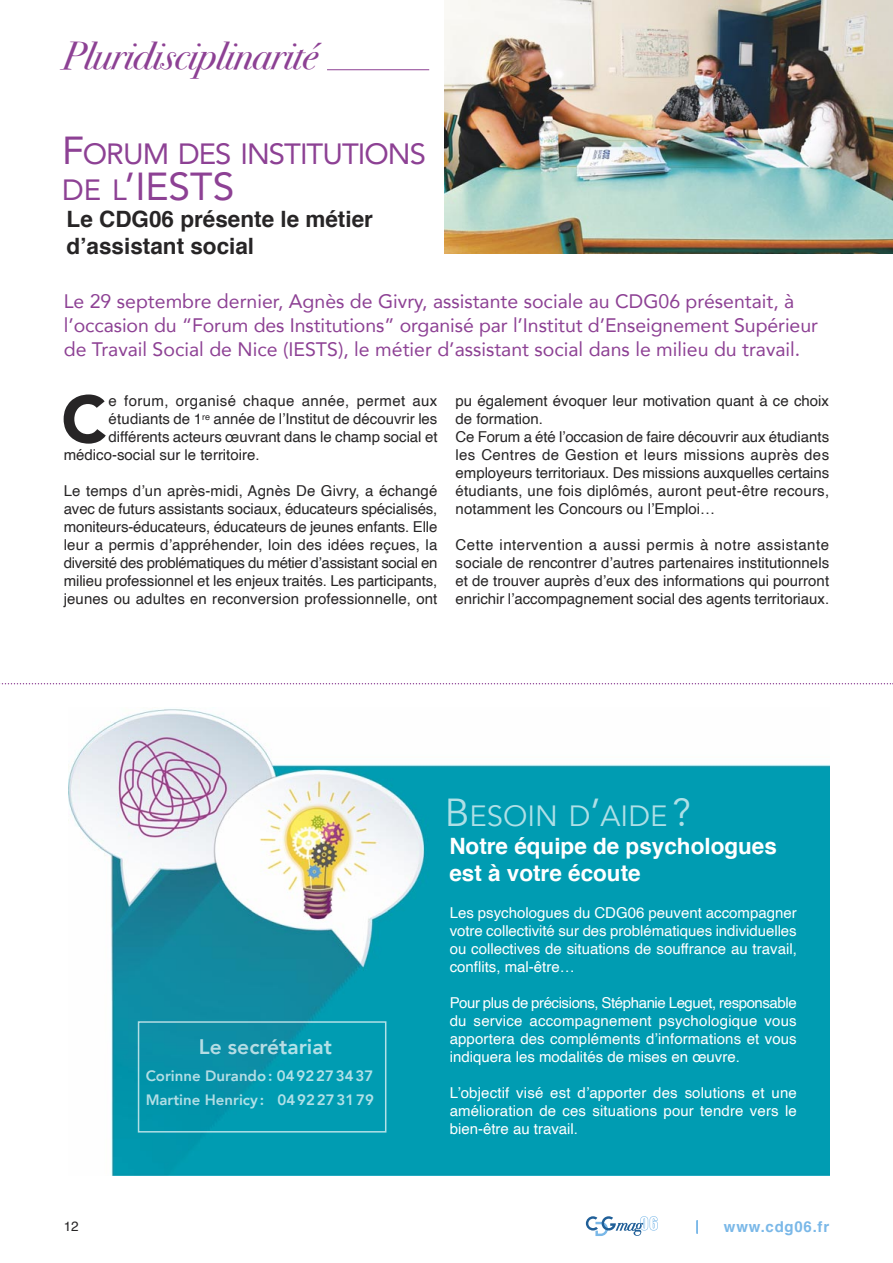
<style>
.page{position:relative;width:893px;height:1263px;background:#fff}
.page>*{position:absolute;margin:0;border:0;box-sizing:border-box;transform-origin:0 0}
.t1{font:900 66px "Avenir";color:#272526}
.t2{font:italic 39px "Bodoni Svty Two OSITCTT";letter-spacing:-.01em;color:#8d4194}
.t3{font:39px "Avenir";color:#8d4194}
.t4{font:29.25px "Avenir";letter-spacing:-.035em;color:#8d4194}
.t5{font:29.25px "Avenir";color:rgb(255 255 255/.69)}
.t6{font:700 22.5px/27px "Helvetica";color:#272526}
.t7{font:700 22.5px/27px "Helvetica";color:#fff}
.t8{font:800 21px "Avenir";color:rgb(255 255 255/.7)}
.t9{font:19.5px/24px "Avenir";color:#8d4194}
.t10{font:15px/18px "Helvetica";color:#272526;text-align:justify}
.t11{font:15px/18px "Helvetica";color:#fff;text-align:justify}
.t12{font:800 15px "Avenir";color:rgb(255 255 255/.7)}
.t13{font:15px "Helvetica";letter-spacing:.025em;color:#272526}
.t14{font:700 15px "Helvetica";letter-spacing:.05em;color:#7ab8e8}
.t15{font:13.5px "Helvetica";color:#272526}
.s1{font-size:39px}
.s2{font-size:29.25px}
</style>
<div class="page">
<svg style="left:586px;top:1216px;width:72px;height:20px"></svg>
<svg style="left:696px;top:1220px;width:2px;height:13px"></svg>
<hr style="left:327px;top:69px;width:102px;height:1px;background:#8d4194">
<svg style="left:0;top:683px;width:893px;height:1px"></svg>
<img style="left:445px;top:0;width:448px;height:254px">
<img style="left:68px;top:709px;width:761px;height:467px">
<p class="t2" style="left:62px;top:33px;width:257px">Pluridisciplinarité</p>
<p class="t4" style="left:62px;top:135px;width:365px"><span class="s1">F</span>ORUM DES INSTITUTIONS</p>
<p class="t3" style="left:62px;top:161px;width:174px"><span class="s2">DE L</span>’IESTS</p>
<p class="t6" style="left:67px;top:207px;width:308px">Le CDG06 présente le métier d’assistant social</p>
<p class="t9" style="left:64px;top:290px;width:756px">Le 29 septembre dernier, Agnès de Givry, assistante sociale au CDG06 présentait, à l’occasion du “Forum des Institutions” organisé par l’Institut d’Enseignement Supérieur de Travail Social de Nice (IESTS), le métier d’assistant social dans le milieu du travail.</p>
<p class="t1" style="left:61px;top:376px;width:47px">C</p>
<p class="t13" style="left:109px;top:395px;width:330px">e forum, organisé chaque année, permet aux</p>
<p class="t10" style="left:109px;top:411px;width:330px">étudiants de 1<sup>re</sup> année de l’Institut de découvrir les</p>
<p class="t10" style="left:109px;top:429px;width:330px">différents acteurs œuvrant dans le champ social et</p>
<p class="t10" style="left:64px;top:447px;width:197px">médico-social sur le territoire.</p>
<p class="t10" style="left:64px;top:483px;width:375px">Le temps d’un après-midi, Agnès De Givry, a échangé avec de futurs assistants sociaux, éducateurs spécialisés, moniteurs-éducateurs, éducateurs de jeunes enfants. Elle leur a permis d’appréhender, loin des idées reçues, la diversité des problématiques du métier d’assistant social en milieu professionnel et les enjeux traités. Les participants, jeunes ou adultes en reconversion professionnelle, ont</p>
<p class="t10" style="left:455px;top:393px;width:375px">pu également évoquer leur motivation quant à ce choix de formation.</p>
<p class="t10" style="left:455px;top:429px;width:375px">Ce Forum a été l’occasion de faire découvrir aux étudiants les Centres de Gestion et leurs missions auprès des employeurs territoriaux. Des missions auxquelles certains étudiants, une fois diplômés, auront peut-être recours, notamment les Concours ou l’Emploi…</p>
<p class="t10" style="left:455px;top:537px;width:375px">Cette intervention a aussi permis à notre assistante sociale de rencontrer d’autres partenaires institutionnels et de trouver auprès d’eux des informations qui pourront enrichir l’accompagnement social des agents territoriaux.</p>
<p class="t8" style="left:199px;top:1033px;width:135px">Le secrétariat</p>
<p class="t12" style="left:146px;top:1066px;width:229px">Corinne Durando: 0492273437</p>
<p class="t12" style="left:146px;top:1090px;width:230px">Martine Henricy: 0492273179</p>
<p class="t5" style="left:445px;top:797px;width:248px"><span class="s1">B</span>ESOIN D<span class="s1">’</span>AIDE <span class="s1">?</span></p>
<p class="t7" style="left:449px;top:834px;width:329px">Notre équipe de psychologues est à votre écoute</p>
<p class="t11" style="left:450px;top:905px;width:349px">Les psychologues du CDG06 peuvent accompagner votre collectivité sur des problématiques individuelles ou collectives de situations de souffrance au travail, conflits, mal-être…</p>
<p class="t11" style="left:450px;top:995px;width:349px">Pour plus de précisions, Stéphanie Leguet, responsable du service accompagnement psychologique vous apportera des compléments d’informations et vous indiquera les modalités de mises en œuvre.</p>
<p class="t11" style="left:450px;top:1085px;width:349px">L’objectif visé est d’apporter des solutions et une amélioration de ces situations pour tendre vers le bien-être au travail.</p>
<p class="t15" style="left:64px;top:1220px;width:17px">12</p>
<p class="t14" style="left:724px;top:1220px;width:107px">www.cdg06.fr</p>
</div>
